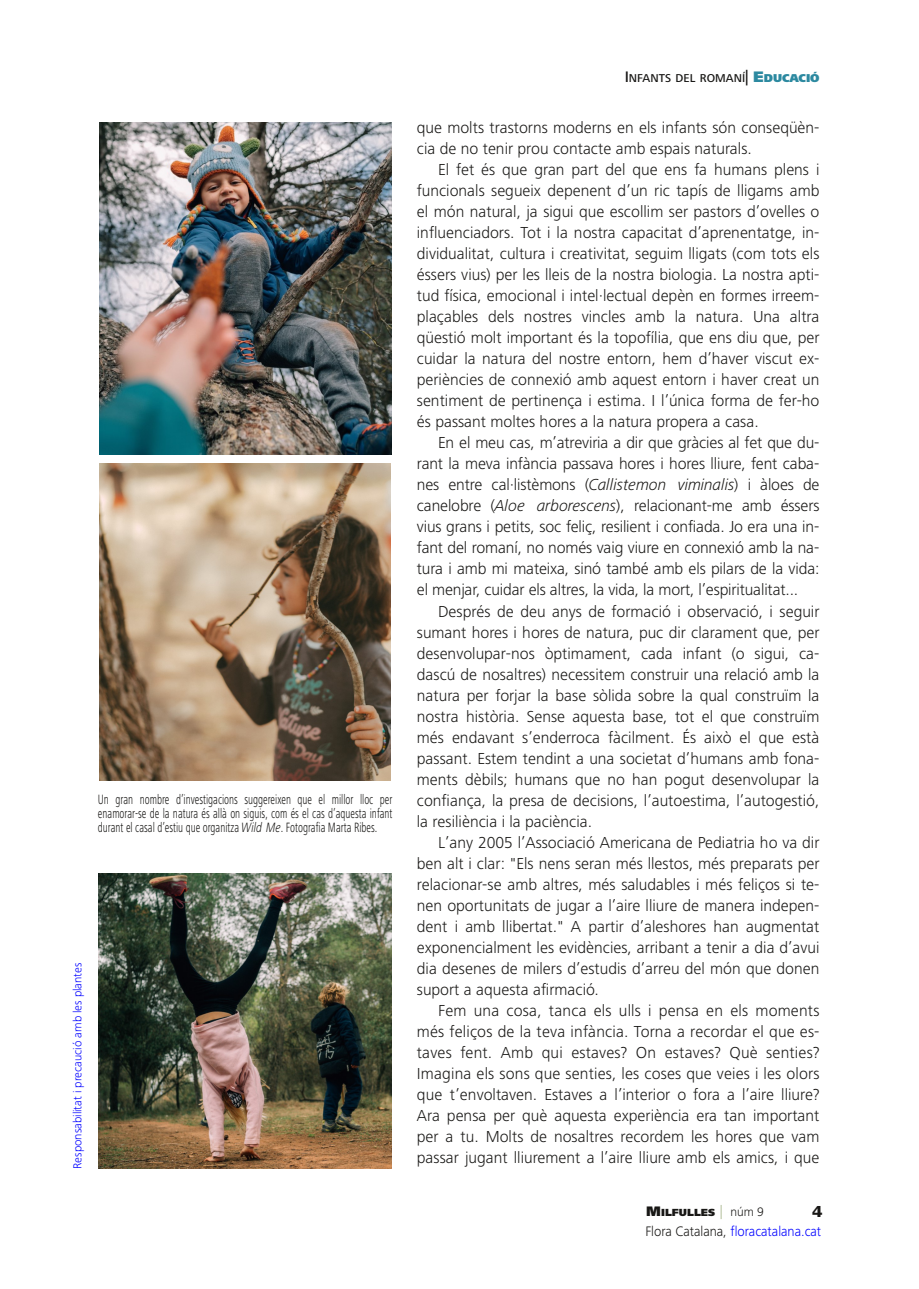
<style>
.page{position:relative;width:919px;height:1289px;background:#fff}
.page>*{position:absolute;margin:0;border:0;box-sizing:border-box;transform-origin:0 0}
.t1{font:300 16.5px/21px "Frutiger Next LT";color:#181715;text-align:justify}
.t2{font:800 16.5px "Frutiger Next LT";color:#181715}
.t3{font:300 14.25px "Frutiger Next LT";letter-spacing:-.005em;color:#00f;scale:.95 1}
.t4{font:300 condensed 13.95px/14px "Frutiger Next LT";color:#181715;text-align:justify;scale:.8 1}
.t5{font:300 12px "Frutiger Next LT";letter-spacing:-.005em;color:#00f}
.t6{font:500 11.85px "Frutiger Next LT";color:#181715}
.t7{font:900 10.65px "Frutiger Next LT";color:#181715}
.s1{font-style:italic;font-stretch:normal}
.s2{font-size:15.75px}
.s3{font-weight:900;font-size:15.75px;color:#2c89a0}
.s4{font-weight:900;color:#2c89a0}
.s5{font-style:italic}
.s6{font-size:14.25px}
.s7{font-weight:500;font-size:14.25px;color:#c1cbae}
.s8{font-weight:300;font-size:12.75px}
.s9{color:#181715}
</style>
<div class="page">
<img style="left:99px;top:463px;width:291px;height:317px">
<img style="left:99px;top:873px;width:292px;height:295px">
<img style="left:99px;top:122px;width:292px;height:332px">
<p class="t4" style="left:98px;top:792px;width:369px">Un gran nombre d’investigacions suggereixen que el millor lloc per enamorar-se de la natura és allà on siguis, com és el cas d’aquesta infant durant el casal d’estiu que organitza <span class="s1">Wild Me</span>. Fotografia Marta Ribes.</p>
<p class="t5" style="left:71px;top:1168px;width:208px;rotate:-90deg">Responsabilitat i precaució amb les plantes</p>
<p class="t6" style="left:624px;top:72px;width:196px"><span class="s2">I</span>NFANTS DEL ROMANÍ<span class="s2">|</span> <span class="s3">E</span><span class="s4">DUCACIÓ</span></p>
<p class="t1" style="left:417px;top:117px;width:404px">que molts trastorns moderns en els infants són conseqüèn&shy;cia de no tenir prou contacte amb espais naturals.</p>
<p class="t1" style="left:417px;top:159px;width:404px;text-indent:21px">El fet és que gran part del que ens fa humans plens i funcionals segueix depenent d’un ric tapís de lligams amb el món natural, ja sigui que escollim ser pastors d’ovelles o influenciadors. Tot i la nostra capacitat d’aprenentatge, in&shy;dividualitat, cultura i creativitat, seguim lligats (com tots els éssers vius) per les lleis de la nostra biologia. La nostra apti&shy;tud física, emocional i intel·lectual depèn en formes irreem&shy;plaçables dels nostres vincles amb la natura. Una altra qüestió molt important és la topofília, que ens diu que, per cuidar la natura del nostre entorn, hem d’haver viscut ex&shy;periències de connexió amb aquest entorn i haver creat un sentiment de pertinença i estima. I l’única forma de fer-ho és passant moltes hores a la natura propera a casa.</p>
<p class="t1" style="left:417px;top:432px;width:404px;text-indent:21px">En el meu cas, m’atreviria a dir que gràcies al fet que du&shy;rant la meva infància passava hores i hores lliure, fent caba&shy;nes entre cal·listèmons (<span class="s5">Callistemon viminalis</span>) i àloes de canelobre (<span class="s5">Aloe arborescens</span>), relacionant-me amb éssers vius grans i petits, soc feliç, resilient i confiada. Jo era una in&shy;fant del romaní, no només vaig viure en connexió amb la na&shy;tura i amb mi mateixa, sinó també amb els pilars de la vida: el menjar, cuidar els altres, la vida, la mort, l’espiritualitat...</p>
<p class="t1" style="left:417px;top:600px;width:404px;text-indent:21px">Després de deu anys de formació i observació, i seguir sumant hores i hores de natura, puc dir clarament que, per desenvolupar-nos òptimament, cada infant (o sigui, ca&shy;dascú de nosaltres) necessitem construir una relació amb la natura per forjar la base sòlida sobre la qual construïm la nostra història. Sense aquesta base, tot el que construïm més endavant s’enderroca fàcilment. És això el que està passant. Estem tendint a una societat d’humans amb fona&shy;ments dèbils; humans que no han pogut desenvolupar la confiança, la presa de decisions, l’autoestima, l’autogestió, la resiliència i la paciència.</p>
<p class="t1" style="left:417px;top:831px;width:404px;text-indent:21px">L’any 2005 l’Associació Americana de Pediatria ho va dir ben alt i clar: "Els nens seran més llestos, més preparats per relacionar-se amb altres, més saludables i més feliços si te&shy;nen oportunitats de jugar a l’aire lliure de manera indepen&shy;dent i amb llibertat." A partir d’aleshores han augmentat exponencialment les evidències, arribant a tenir a dia d’avui dia desenes de milers d’estudis d’arreu del món que donen suport a aquesta afirmació.</p>
<p class="t1" style="left:417px;top:999px;width:404px;text-indent:21px">Fem una cosa, tanca els ulls i pensa en els moments més feliços de la teva infància. Torna a recordar el que es&shy;taves fent. Amb qui estaves? On estaves? Què senties?<br>Imagina els sons que senties, les coses que veies i les olors que t’envoltaven. Estaves a l’interior o fora a l’aire lliure?<br>Ara pensa per què aquesta experiència era tan important per a tu. Molts de nosaltres recordem les hores que vam passar jugant lliurement a l’aire lliure amb els amics, i que</p>
<p class="t7" style="left:646px;top:1206px;width:119px"><span class="s6">M</span>ILFULLES <span class="s7">|</span> <span class="s8">núm 9</span></p>
<p class="t2" style="left:812px;top:1201px;width:12px">4</p>
<p class="t3" style="left:645px;top:1223px;width:186px"><span class="s9">Flora Catalana,</span> floracatalana.cat</p>
</div>
